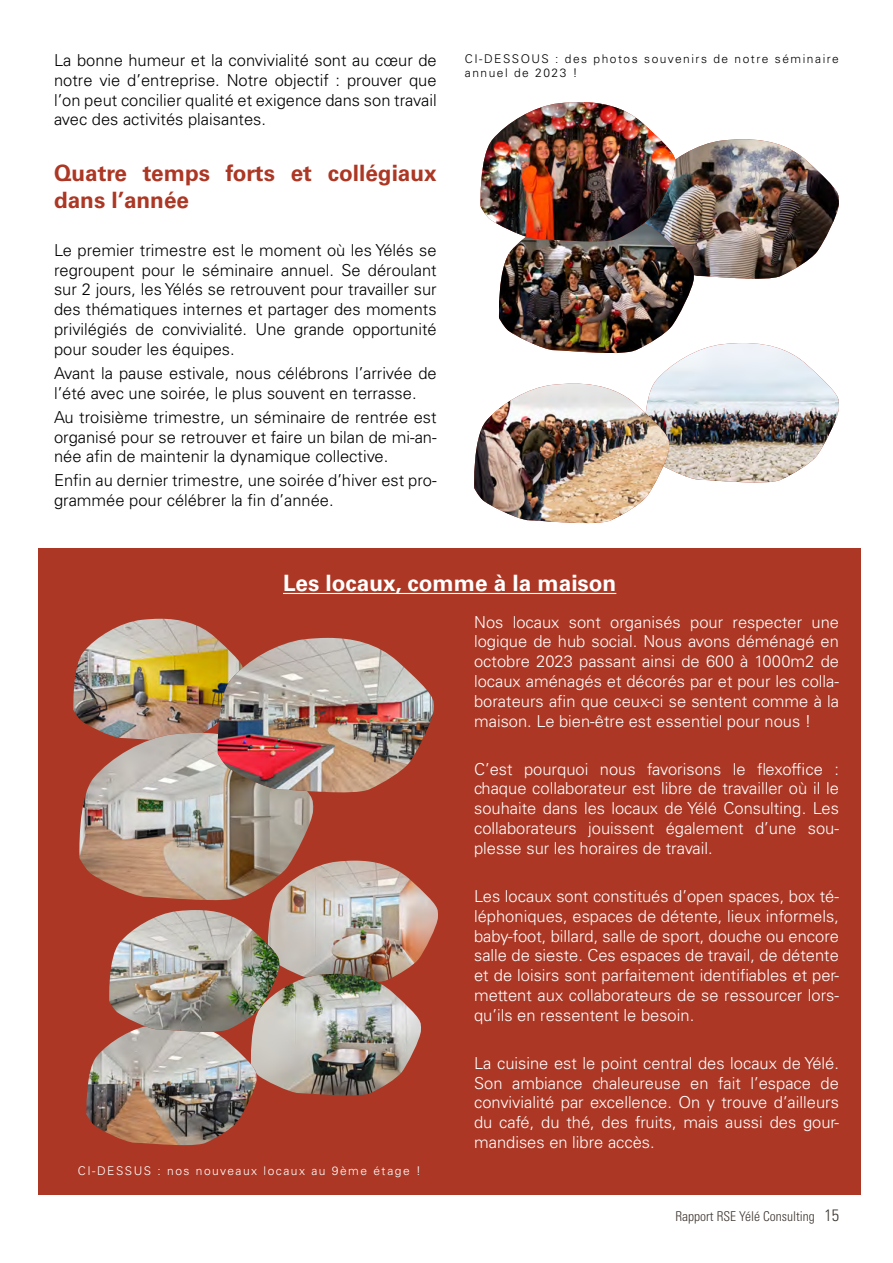
<style>
.page{position:relative;width:893px;height:1263px;background:#fff}
.page>*{position:absolute;margin:0;border:0;box-sizing:border-box;transform-origin:0 0}
.t1{font:700 22.5px/27px "Univers LT Std";color:#ac3724}
.t2{font:700 22.5px "Univers LT Std";color:#fff}
.t3{font:300 16.5px/19.8px "Univers LT Std";color:#fff;text-align:justify}
.t4{font:300 16.5px/19.8px "Univers LT Std";color:#000;text-align:justify}
.t5{font:300 condensed 13.5px "Univers LT Std";color:#3f3731}
.t6{font:300 12px/14.4px "Univers LT Std";letter-spacing:.125em;color:#000}
.t7{font:300 12px "Univers LT Std";letter-spacing:.125em;color:#fff}
.s1{font-size:16.5px}
</style>
<div class="page">
<div style="left:38px;top:549px;width:823px;height:646px;background:#ac3724"></div>
<hr style="left:283px;top:593px;width:333px;height:1px;background:#fff">
<img style="left:474px;top:139px;width:365px;height:385px">
<img style="left:479px;top:102px;width:198px;height:140px">
<img style="left:73px;top:618px;width:365px;height:528px">
<img style="left:108px;top:910px;width:173px;height:122px">
<p class="t4" style="left:54px;top:50px;width:384px">La bonne humeur et la convivialité sont au cœur de notre vie d’entreprise. Notre objectif : prouver que l’on peut concilier qualité et exigence dans son travail avec des activités plaisantes.</p>
<h1 class="t1" style="left:54px;top:159px;width:384px">Quatre temps forts et collégiaux dans l’année</h1>
<p class="t4" style="left:54px;top:240px;width:384px">Le premier trimestre est le moment où les Yélés se regroupent pour le séminaire annuel. Se déroulant sur 2 jours, les Yélés se retrouvent pour travailler sur des thématiques internes et partager des moments privilégiés de convivialité. Une grande opportunité pour souder les équipes.</p>
<p class="t4" style="left:54px;top:363px;width:384px">Avant la pause estivale, nous célébrons l’arrivée de l’été avec une soirée, le plus souvent en terrasse.</p>
<p class="t4" style="left:54px;top:407px;width:384px">Au troisième trimestre, un séminaire de rentrée est organisé pour se retrouver et faire un bilan de mi-an&shy;née afin de maintenir la dynamique collective.</p>
<p class="t4" style="left:54px;top:471px;width:384px">Enfin au dernier trimestre, une soirée d’hiver est pro&shy;grammée pour célébrer la fin d’année.</p>
<p class="t6" style="left:465px;top:51px;width:376px">CI-DESSOUS : des photos souvenirs de notre séminaire annuel de 2023 !</p>
<h1 class="t2" style="left:283px;top:570px;width:335px">Les locaux, comme à la maison</h1>
<p class="t7" style="left:78px;top:1163px;width:344px">CI-DESSUS : nos nouveaux locaux au 9ème étage !</p>
<p class="t3" style="left:474px;top:612px;width:366px">Nos locaux sont organisés pour respecter une logique de hub social. Nous avons déménagé en octobre 2023 passant ainsi de 600 à 1000m2 de locaux aménagés et décorés par et pour les colla&shy;borateurs afin que ceux-ci se sentent comme à la maison. Le bien-être est essentiel pour nous !</p>
<p class="t3" style="left:474px;top:759px;width:366px">C’est pourquoi nous favorisons le flexoffice : chaque collaborateur est libre de travailler où il le souhaite dans les locaux de Yélé Consulting. Les collaborateurs jouissent également d’une sou&shy;plesse sur les horaires de travail.</p>
<p class="t3" style="left:474px;top:886px;width:366px">Les locaux sont constitués d’open spaces, box té&shy;léphoniques, espaces de détente, lieux informels, baby-foot, billard, salle de sport, douche ou encore salle de sieste. Ces espaces de travail, de détente et de loisirs sont parfaitement identifiables et per&shy;mettent aux collaborateurs de se ressourcer lors&shy;qu’ils en ressentent le besoin.</p>
<p class="t3" style="left:474px;top:1053px;width:366px">La cuisine est le point central des locaux de Yélé.<br>Son ambiance chaleureuse en fait l’espace de convivialité par excellence. On y trouve d’ailleurs du café, du thé, des fruits, mais aussi des gour&shy;mandises en libre accès.</p>
<p class="t5" style="left:675px;top:1208px;width:165px">Rapport RSE Yélé Consulting <span class="s1">15</span></p>
</div>
